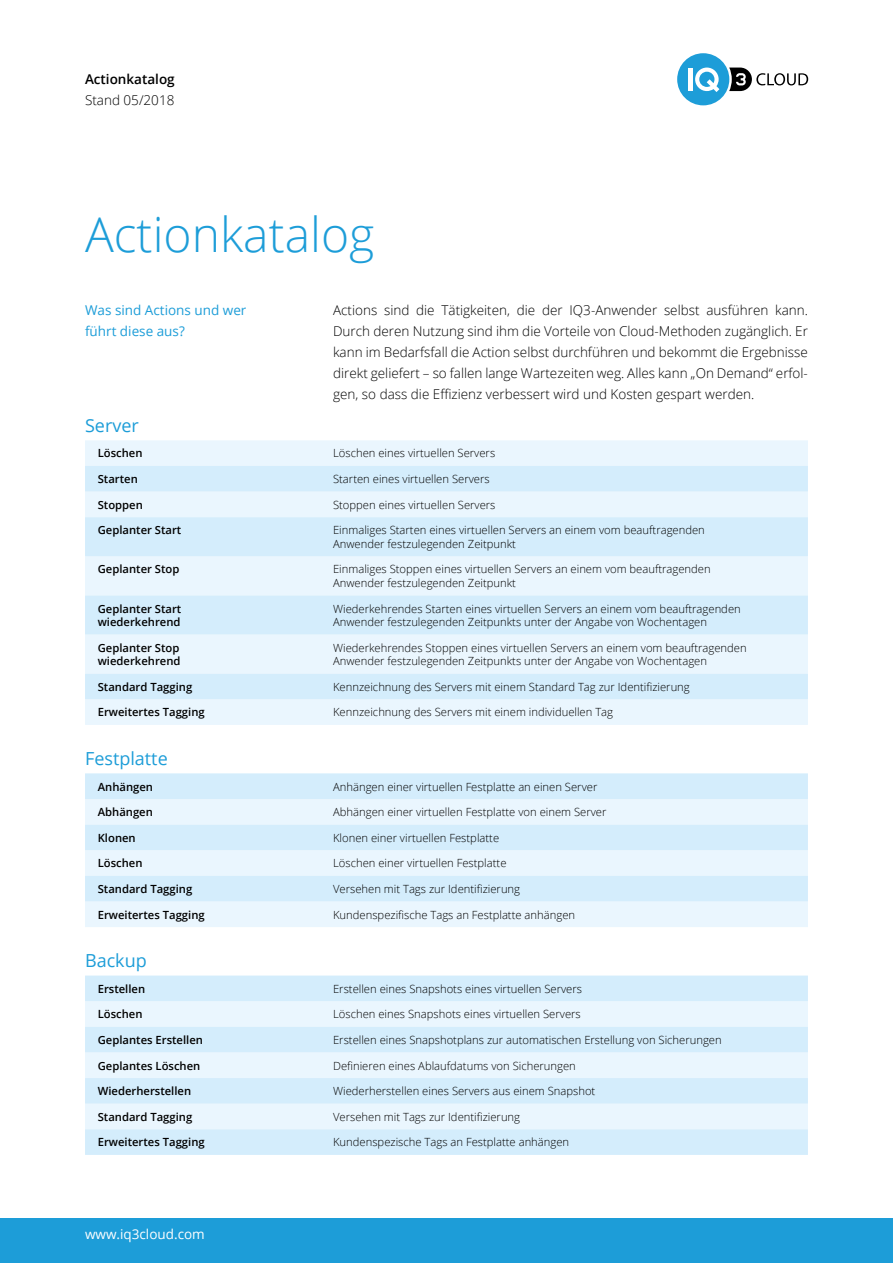
<style>
.page{position:relative;width:893px;height:1263px;background:#fff}
.page>*{position:absolute;margin:0;border:0;box-sizing:border-box;transform-origin:0 0}
.t1{font:300 48px "Open Sans";color:#1d9dd8}
.t2{font:18px "Open Sans";color:#1d9dd8}
.t3{font:300 13.5px/21px "Open Sans";color:#000;text-align:justify}
.t4{font:13.5px/21px "Open Sans";color:#1d9dd8}
.t5{font:13.5px "Open Sans";color:#fff}
.t6{font:600 13.5px "Open Sans";color:#000}
.t7{font:300 11.25px/13.5px "Open Sans";color:#000}
.t8{font:600 11.25px/13.5px "Open Sans";color:#000}
</style>
<div class="page">
<div style="left:0;top:1218px;width:893px;height:45px;background:#1d9dd8"></div>
<div style="left:677px;top:53px;width:52px;height:52px;background:#1d9dd8;border-radius:50%"></div>
<div style="left:688px;top:68px;width:5px;height:23px;background:#fff"></div>
<svg style="left:695px;top:68px;width:24px;height:24px"></svg>
<svg style="left:729px;top:68px;width:79px;height:23px"></svg>
<div style="left:85px;top:440px;width:723px;height:26px;background:#eaf6fe"></div>
<svg style="left:85px;top:466px;width:723px;height:689px;background:#e3f3fd"></svg>
<p class="t6" style="left:85px;top:70px;width:91px">Actionkatalog</p>
<p class="t3" style="left:85px;top:89px;width:91px">Stand 05/2018</p>
<h1 class="t1" style="left:85px;top:202px;width:291px">Actionkatalog</h1>
<p class="t4" style="left:85px;top:299px;width:163px">Was sind Actions und wer führt diese aus?</p>
<p class="t3" style="left:333px;top:299px;width:476px">Actions sind die Tätigkeiten, die der IQ3-Anwender selbst ausführen kann.<br>Durch deren Nutzung sind ihm die Vorteile von Cloud-Methoden zugänglich. Er kann im Bedarfsfall die Action selbst durchführen und bekommt die Ergebnisse direkt geliefert – so fallen lange Wartezeiten weg. Alles kann „On Demand“ erfol&shy;gen, so dass die Effizienz verbessert wird und Kosten gespart werden.</p>
<h2 class="t2" style="left:85px;top:413px;width:55px">Server</h2>
<p class="t8" style="left:98px;top:446px;width:46px">Löschen</p>
<p class="t7" style="left:333px;top:446px;width:164px">Löschen eines virtuellen Servers</p>
<p class="t8" style="left:98px;top:472px;width:42px">Starten</p>
<p class="t7" style="left:333px;top:472px;width:158px">Starten eines virtuellen Servers</p>
<p class="t8" style="left:98px;top:498px;width:47px">Stoppen</p>
<p class="t7" style="left:333px;top:498px;width:164px">Stoppen eines virtuellen Servers</p>
<p class="t8" style="left:98px;top:523px;width:85px">Geplanter Start</p>
<p class="t7" style="left:333px;top:523px;width:373px">Einmaliges Starten eines virtuellen Servers an einem vom beauftragenden<br>Anwender festzulegenden Zeitpunkt</p>
<p class="t8" style="left:98px;top:562px;width:83px">Geplanter Stop</p>
<p class="t7" style="left:333px;top:562px;width:379px">Einmaliges Stoppen eines virtuellen Servers an einem vom beauftragenden<br>Anwender festzulegenden Zeitpunkt</p>
<p class="t8" style="left:98px;top:601px;width:85px">Geplanter Start wiederkehrend</p>
<p class="t7" style="left:333px;top:601px;width:409px">Wiederkehrendes Starten eines virtuellen Servers an einem vom beauftragenden<br>Anwender festzulegenden Zeitpunkts unter der Angabe von Wochentagen</p>
<p class="t8" style="left:98px;top:641px;width:84px">Geplanter Stop wiederkehrend</p>
<p class="t7" style="left:333px;top:640px;width:415px">Wiederkehrendes Stoppen eines virtuellen Servers an einem vom beauftragenden<br>Anwender festzulegenden Zeitpunkts unter der Angabe von Wochentagen</p>
<p class="t8" style="left:98px;top:680px;width:96px">Standard Tagging</p>
<p class="t7" style="left:333px;top:680px;width:358px">Kennzeichnung des Servers mit einem Standard Tag zur Identifizierung</p>
<p class="t8" style="left:98px;top:705px;width:108px">Erweitertes Tagging</p>
<p class="t7" style="left:333px;top:705px;width:281px">Kennzeichnung des Servers mit einem individuellen Tag</p>
<h2 class="t2" style="left:85px;top:746px;width:84px">Festplatte</h2>
<p class="t8" style="left:98px;top:779px;width:57px">Anhängen</p>
<p class="t7" style="left:333px;top:779px;width:266px">Anhängen einer virtuellen Festplatte an einen Server</p>
<p class="t8" style="left:98px;top:805px;width:57px">Abhängen</p>
<p class="t7" style="left:333px;top:805px;width:275px">Abhängen einer virtuellen Festplatte von einem Server</p>
<p class="t8" style="left:98px;top:831px;width:39px">Klonen</p>
<p class="t7" style="left:333px;top:831px;width:168px">Klonen einer virtuellen Festplatte</p>
<p class="t8" style="left:98px;top:856px;width:46px">Löschen</p>
<p class="t7" style="left:333px;top:856px;width:175px">Löschen einer virtuellen Festplatte</p>
<p class="t8" style="left:98px;top:882px;width:96px">Standard Tagging</p>
<p class="t7" style="left:333px;top:882px;width:189px">Versehen mit Tags zur Identifizierung</p>
<p class="t8" style="left:98px;top:907px;width:108px">Erweitertes Tagging</p>
<p class="t7" style="left:333px;top:907px;width:244px">Kundenspezifische Tags an Festplatte anhängen</p>
<h2 class="t2" style="left:85px;top:948px;width:63px">Backup</h2>
<p class="t8" style="left:98px;top:982px;width:49px">Erstellen</p>
<p class="t7" style="left:333px;top:981px;width:250px">Erstellen eines Snapshots eines virtuellen Servers</p>
<p class="t8" style="left:98px;top:1007px;width:46px">Löschen</p>
<p class="t7" style="left:333px;top:1007px;width:249px">Löschen eines Snapshots eines virtuellen Servers</p>
<p class="t8" style="left:98px;top:1033px;width:107px">Geplantes Erstellen</p>
<p class="t7" style="left:333px;top:1033px;width:390px">Erstellen eines Snapshotplans zur automatischen Erstellung von Sicherungen</p>
<p class="t8" style="left:98px;top:1058px;width:104px">Geplantes Löschen</p>
<p class="t7" style="left:333px;top:1058px;width:244px">Definieren eines Ablaufdatums von Sicherungen</p>
<p class="t8" style="left:98px;top:1084px;width:95px">Wiederherstellen</p>
<p class="t7" style="left:333px;top:1084px;width:264px">Wiederherstellen eines Servers aus einem Snapshot</p>
<p class="t8" style="left:98px;top:1110px;width:96px">Standard Tagging</p>
<p class="t7" style="left:333px;top:1110px;width:189px">Versehen mit Tags zur Identifizierung</p>
<p class="t8" style="left:98px;top:1135px;width:108px">Erweitertes Tagging</p>
<p class="t7" style="left:333px;top:1135px;width:238px">Kundenspezische Tags an Festplatte anhängen</p>
<p class="t5" style="left:85px;top:1225px;width:121px">www.iq3cloud.com</p>
</div>
